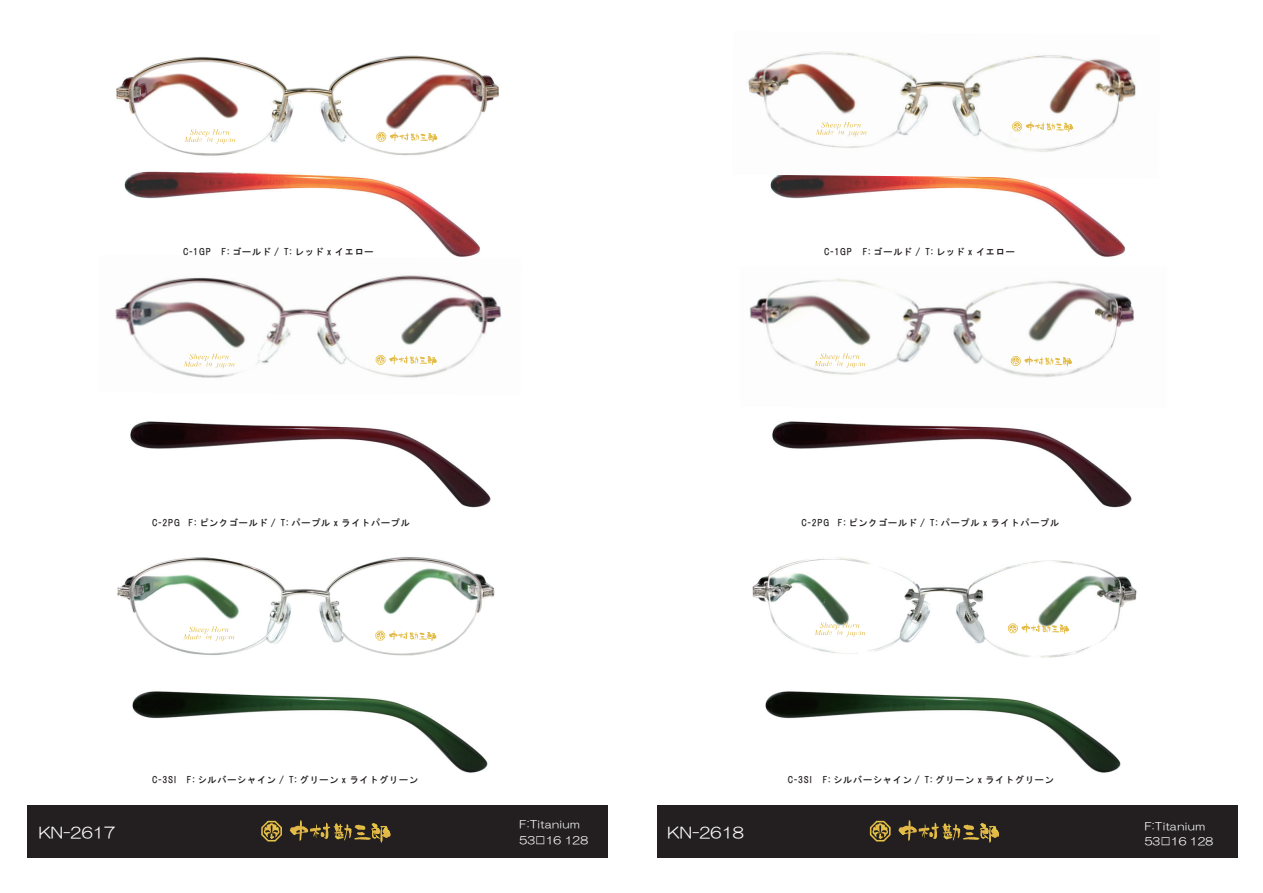
<style>
.page{position:relative;width:1263px;height:893px;background:#fff}
.page>*{position:absolute;margin:0;border:0;box-sizing:border-box;transform-origin:0 0}
.t1{font:15px "HG Maru Gothic MPRO";color:#fff}
.t2{font:10.5px "HG Maru Gothic MPRO";letter-spacing:.05em;color:#fff}
.t3{font:9px "HGS Gothic E";letter-spacing:.1em;color:#231f20}
</style>
<div class="page">
<img style="left:770px;top:179px;width:355px;height:78px">
<img style="left:124px;top:171px;width:356px;height:84px">
<img style="left:772px;top:421px;width:360px;height:87px">
<img style="left:130px;top:421px;width:361px;height:87px">
<img style="left:765px;top:691px;width:356px;height:82px">
<img style="left:132px;top:691px;width:356px;height:82px">
<img style="left:748px;top:51px;width:388px;height:128px">
<img style="left:749px;top:278px;width:385px;height:100px">
<div style="left:657px;top:805px;width:580px;height:53px;background:#231f20"></div>
<svg style="left:870px;top:821px;width:21px;height:20px"></svg>
<svg style="left:898px;top:820px;width:12px;height:14px"></svg>
<svg style="left:918px;top:823px;width:38px;height:17px"></svg>
<svg style="left:963px;top:823px;width:30px;height:17px"></svg>
<div style="left:27px;top:805px;width:580px;height:53px;background:#231f20"></div>
<svg style="left:261px;top:821px;width:21px;height:20px"></svg>
<svg style="left:290px;top:820px;width:11px;height:14px"></svg>
<svg style="left:310px;top:823px;width:37px;height:17px"></svg>
<svg style="left:354px;top:823px;width:31px;height:17px"></svg>
<img style="left:117px;top:557px;width:378px;height:99px">
<img style="left:115px;top:255px;width:387px;height:123px">
<img style="left:752px;top:557px;width:385px;height:101px">
<img style="left:116px;top:55px;width:383px;height:101px">
<svg style="left:184px;top:129px;width:51px;height:15px"></svg>
<svg style="left:376px;top:132px;width:59px;height:10px"></svg>
<svg style="left:183px;top:354px;width:52px;height:14px"></svg>
<svg style="left:376px;top:355px;width:58px;height:10px"></svg>
<svg style="left:183px;top:627px;width:51px;height:14px"></svg>
<svg style="left:375px;top:630px;width:59px;height:10px"></svg>
<svg style="left:815px;top:122px;width:51px;height:14px"></svg>
<svg style="left:1012px;top:121px;width:58px;height:10px"></svg>
<svg style="left:814px;top:353px;width:51px;height:15px"></svg>
<svg style="left:1011px;top:356px;width:58px;height:10px"></svg>
<svg style="left:814px;top:622px;width:51px;height:15px"></svg>
<svg style="left:1008px;top:623px;width:58px;height:10px"></svg>
<p class="t3" style="left:183px;top:247px;width:192px">C-1GP　F: ゴールド / T: レッド x イエロー</p>
<p class="t3" style="left:824px;top:247px;width:192px">C-1GP　F: ゴールド / T: レッド x イエロー</p>
<p class="t3" style="left:152px;top:518px;width:259px">C-2PG F: ピンクゴールド / T: パープル x ライトパープル</p>
<p class="t3" style="left:801px;top:518px;width:259px">C-2PG F: ピンクゴールド / T: パープル x ライトパープル</p>
<h1 class="t1" style="left:39px;top:825px;width:78px">KN-2617</h1>
<p class="t3" style="left:152px;top:776px;width:267px">C-3SI　F: シルバーシャイン / T: グリーン x ライトグリーン</p>
<p class="t3" style="left:788px;top:776px;width:267px">C-3SI　F: シルバーシャイン / T: グリーン x ライトグリーン</p>
<p class="t2" style="left:520px;top:819px;width:62px">F:Titanium</p>
<p class="t2" style="left:520px;top:835px;width:70px">53□16 128</p>
<h1 class="t1" style="left:668px;top:825px;width:78px">KN-2618</h1>
<p class="t2" style="left:1145px;top:820px;width:62px">F:Titanium</p>
<p class="t2" style="left:1145px;top:836px;width:70px">53□16 128</p>
</div>
